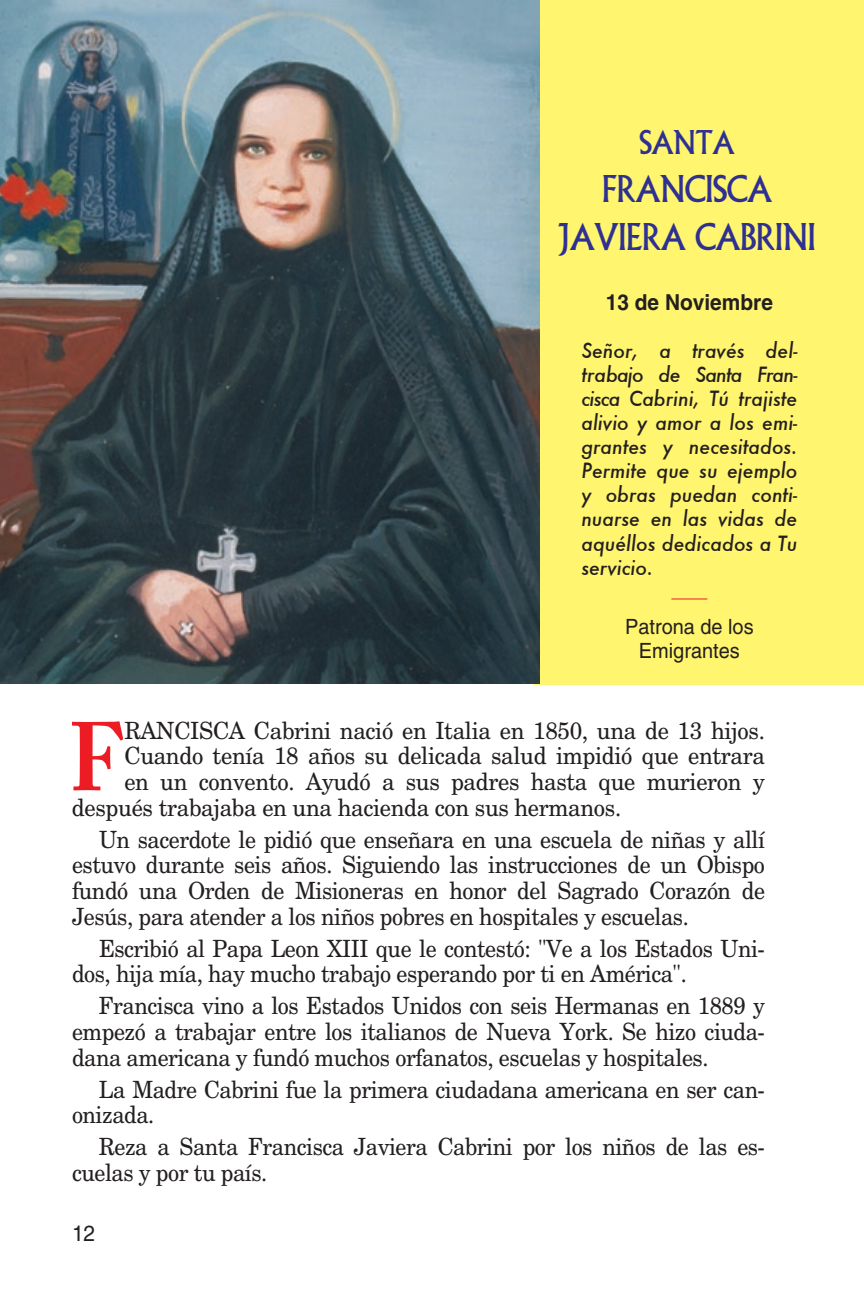
<style>
.page{position:relative;width:864px;height:1296px;background:#fff}
.page>*{position:absolute;margin:0;border:0;box-sizing:border-box;transform-origin:0 0}
.t1{font:700 96.2px "Adobe Caslon Pro";color:#ed1c24;scale:.88 1}
.t2{font:36px/48px "Albertus";letter-spacing:-.03em;color:#2e3092;text-align:center;scale:.9 1}
.t3{font:32px "Albertus";letter-spacing:-.03em;color:#2e3092;scale:.9 1}
.t4{font:23.8px/25.8px "New Century Schlbk";letter-spacing:-.02em;color:#231f20;scale:.93 1}
.t5{font:23.8px "New Century Schlbk";letter-spacing:-.02em;color:#231f20;scale:.95 1}
.t6{font:700 22px "Helvetica";color:#231f20;scale:.95 1}
.t7{font:22px "Helvetica";color:#231f20;scale:.95 1}
.t8{font:21px/24px "Helvetica";color:#231f20;text-align:center;scale:.95 1}
.t9{font:italic 500 20.4px/24px "Futura";color:#231f20;text-align:justify;scale:.94 1}
</style>
<div class="page">
<div style="left:534px;top:0;width:330px;height:684px;background:#fff56e"></div>
<hr style="left:671px;top:598px;width:36px;height:1px;background:#ed1c24">
<img style="left:0;top:0;width:540px;height:684px">
<h3 class="t3" style="left:639px;top:123px;width:108px">SANTA</h3>
<h2 class="t2" style="left:558px;top:165px;width:289px">FRANCISCA<br>JAVIERA CABRINI</h2>
<p class="t6" style="left:606px;top:289px;width:178px">13 de Noviembre</p>
<p class="t9" style="left:581px;top:339px;width:231px">Señor, a través del&shy;trabajo de Santa Fran&shy;cisca Cabrini, Tú trajiste alivio y amor a los emi&shy;grantes y necesitados.<br>Permite que su ejemplo y obras puedan conti&shy;nuarse en las vidas de aquéllos dedicados a Tu servicio.</p>
<p class="t8" style="left:625px;top:615px;width:137px">Patrona de los<br>Emigrantes</p>
<h1 class="t1" style="left:69px;top:701px;width:62px">F</h1>
<p class="t5" style="left:124px;top:715px;width:676px">RANCISCA Cabrini nació en Italia en 1850, una de 13 hijos.</p>
<p class="t5" style="left:124px;top:741px;width:676px">Cuando tenía 18 años su delicada salud impidió que entrara</p>
<p class="t5" style="left:124px;top:767px;width:676px">en un convento. Ayudó a sus padres hasta que murieron y</p>
<p class="t5" style="left:72px;top:793px;width:580px">después trabajaba en una hacienda con sus hermanos.</p>
<p class="t4" style="left:72px;top:826px;width:747px;text-align:justify;text-indent:27px">Un sacerdote le pidió que enseñara en una escuela de niñas y allí estuvo durante seis años. Siguiendo las instrucciones de un Obispo fundó una Orden de Misioneras en honor del Sagrado Corazón de Jesús, para atender a los niños pobres en hospitales y escuelas.</p>
<p class="t4" style="left:72px;top:935px;width:747px;text-indent:27px">Escribió al Papa Leon XIII que le contestó: "Ve a los Estados Uni&shy;dos, hija mía, hay mucho trabajo esperando por ti en América".</p>
<p class="t4" style="left:72px;top:992px;width:747px;text-align:justify;text-indent:27px">Francisca vino a los Estados Unidos con seis Hermanas en 1889 y empezó a trabajar entre los italianos de Nueva York. Se hizo ciuda&shy;dana americana y fundó muchos orfanatos, escuelas y hospitales.</p>
<p class="t4" style="left:72px;top:1076px;width:747px;text-indent:27px">La Madre Cabrini fue la primera ciudadana americana en ser can&shy;onizada.</p>
<p class="t4" style="left:72px;top:1133px;width:747px;text-indent:27px">Reza a Santa Francisca Javiera Cabrini por los niños de las es&shy;cuelas y por tu país.</p>
<p class="t7" style="left:72px;top:1221px;width:26px">12</p>
</div>
